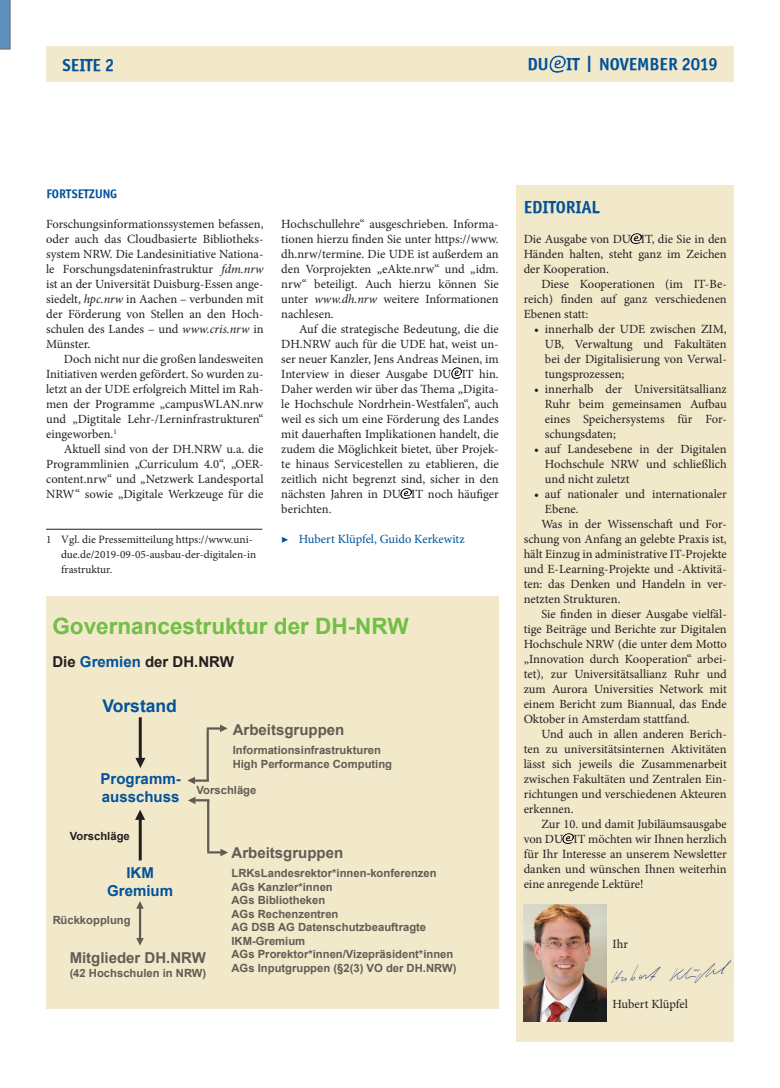
<style>
.page{position:relative;width:780px;height:1088px;background:#fff}
.page>*{position:absolute;margin:0;border:0;box-sizing:border-box;transform-origin:0 0}
.Organigramm{font:700 22.5px "Arial";color:#71bf44}
.Titel{font:17.5px "Officina Sans ITCTT Bold";color:#01529a}
.subTitel_14_pt{font:17.5px "Officina Sans ITCTT Bold";color:#01529a}
.Organigramm-2{font:700 17.5px "Arial";color:#01529a}
.Organigramm-3{font:700 15px "Arial";color:#231f20}
.Organigramm-4{font:700 15px "Arial";color:#01529a}
.fließtext_einzug{font:12.5px/15px "Minion Pro";color:#231f20;text-align:justify}
.fließtext{font:12.5px/15px "Minion Pro";color:#231f20;text-align:justify}
.t1{font:12.5px "Minion Pro";letter-spacing:-.005em;color:#01529a}
.Zwischentitel{font:12.5px "Officina Sans ITCTT Bold";color:#01529a}
.Organigramm-5{font:700 11.25px/13.5px "Arial";color:#231f20}
.Fussnotentext{font:11.25px/15px "Minion Pro";color:#231f20}
.s1{font-family:"Arial";font-size:22.5px}
.s2{font-style:italic}
.s3{color:#01529a}
</style>
<div class="page">
<div style="left:46px;top:46px;width:688px;height:35px;background:#f2e8ca"></div>
<div style="left:46px;top:596px;width:452px;height:413px;background:#f2e8ca"></div>
<img style="left:549px;top:56px;width:16px;height:16px">
<div style="left:516px;top:185px;width:217px;height:857px;background:#f2e8ca"></div>
<svg style="left:401px;top:488px;width:10px;height:11px"></svg>
<svg style="left:630px;top:233px;width:11px;height:11px"></svg>
<svg style="left:451px;top:368px;width:10px;height:10px"></svg>
<svg style="left:563px;top:833px;width:10px;height:11px"></svg>
<svg style="left:0;top:0;width:11px;height:50px"></svg>
<hr style="left:46px;top:529px;width:216px;height:1px;background:#231f20">
<img style="left:523px;top:904px;width:83px;height:118px">
<img style="left:612px;top:960px;width:120px;height:22px">
<hr style="left:139px;top:717px;width:3px;height:41px;background:#231f20">
<svg style="left:135px;top:758px;width:10px;height:10px"></svg>
<hr style="left:139px;top:819px;width:3px;height:41px;background:#231f20">
<svg style="left:135px;top:810px;width:10px;height:10px"></svg>
<hr style="left:139px;top:908px;width:2px;height:31px;background:#231f20">
<svg style="left:136px;top:901px;width:8px;height:8px"></svg>
<svg style="left:136px;top:938px;width:8px;height:8px"></svg>
<hr style="left:206px;top:729px;width:3px;height:52px;background:#231f20">
<hr style="left:195px;top:779px;width:14px;height:3px;background:#231f20">
<svg style="left:207px;top:724px;width:21px;height:8px"></svg>
<svg style="left:187px;top:777px;width:8px;height:7px"></svg>
<hr style="left:207px;top:800px;width:2px;height:51px;background:#231f20">
<svg style="left:207px;top:849px;width:21px;height:7px"></svg>
<svg style="left:188px;top:797px;width:21px;height:7px"></svg>
<p class="subTitel_14_pt" style="left:62px;top:54px;width:53px">SEITE 2</p>
<p class="Titel" style="left:527px;top:53px;width:192px">DU IT <span class="s1">I</span> NOVEMBER 2019</p>
<p class="Zwischentitel" style="left:46px;top:186px;width:72px">FORTSETZUNG</p>
<p class="fließtext_einzug" style="left:46px;top:216px;width:219px">Forschungsinformationssystemen befassen, oder auch das Cloudbasierte Bibliotheks&shy;system NRW. Die Landesinitiative Nationa&shy;le Forschungsdateninfrastruktur <span class="s2">fdm.nrw </span>ist an der Universität Duisburg-Essen ange&shy;siedelt, <span class="s2">hpc.nrw</span> in Aachen – verbunden mit der Förderung von Stellen an den Hoch&shy;schulen des Landes – und <span class="s2">www.cris.nrw</span> in Münster.</p>
<p class="fließtext_einzug" style="left:46px;top:351px;width:219px;text-indent:18px">Doch nicht nur die großen landesweiten Initiativen werden gefördert. So wurden zu&shy;letzt an der UDE erfolgreich Mittel im Rah&shy;men der Programme „campusWLAN.nrw und „Digtitale Lehr-/Lerninfrastrukturen“ eingeworben.<sup>1</sup></p>
<p class="fließtext_einzug" style="left:46px;top:441px;width:219px;text-indent:18px">Aktuell sind von der DH.NRW u.a. die Programmlinien „Curriculum 4.0“, „OER&shy;content.nrw“ und „Netzwerk Landesportal NRW“ sowie „Digitale Werkzeuge für die</p>
<p class="Fussnotentext" style="left:61px;top:532px;width:197px;text-indent:-15px">1 Vgl. die Pressemitteilung https://www.uni&shy;due.de/2019-09-05-ausbau-der-digitalen-in frastruktur.</p>
<p class="fließtext_einzug" style="left:281px;top:216px;width:219px">Hochschullehre“ ausgeschrieben. Informa&shy;tionen hierzu finden Sie unter https://www. dh.nrw/termine. Die UDE ist außerdem an den Vorprojekten „eAkte.nrw“ und „idm. nrw“ beteiligt. Auch hierzu können Sie unter <span class="s2">www.dh.nrw</span> weitere Informationen nachlesen.</p>
<p class="fließtext_einzug" style="left:281px;top:321px;width:219px;text-indent:18px">Auf die strategische Bedeutung, die die DH.NRW auch für die UDE hat, weist un&shy;ser neuer Kanzler, Jens Andreas Meinen, im Interview in dieser Ausgabe DU IT hin.<br>Daher werden wir über das Thema „Digita&shy;le Hochschule Nordrhein-Westfalen“, auch weil es sich um eine Förderung des Landes mit dauerhaften Implikationen handelt, die zudem die Möglichkeit bietet, über Projek&shy;te hinaus Servicestellen zu etablieren, die zeitlich nicht begrenzt sind, sicher in den nächsten Jahren in DU IT noch häufiger berichten.</p>
<p class="t1" style="left:281px;top:530px;width:185px">▶ Hubert Klüpfel, Guido Kerkewitz</p>
<p class="Organigramm" style="left:52px;top:610px;width:357px">Governancestruktur der DH-NRW</p>
<p class="Organigramm-3" style="left:52px;top:651px;width:183px">Die <span class="s3">Gremien</span> der DH.NRW</p>
<p class="Organigramm-2" style="left:102px;top:694px;width:76px">Vorstand</p>
<p class="Organigramm-4" style="left:101px;top:768px;width:82px">Programm-</p>
<p class="Organigramm-4" style="left:102px;top:786px;width:79px">ausschuss</p>
<p class="Organigramm-5" style="left:70px;top:829px;width:61px">Vorschläge</p>
<p class="Organigramm-3" style="left:233px;top:719px;width:113px">Arbeitsgruppen</p>
<p class="Organigramm-5" style="left:233px;top:743px;width:161px">Informationsinfrastrukturen<br>High Performance Computing</p>
<p class="Organigramm-5" style="left:196px;top:783px;width:61px">Vorschläge</p>
<p class="Organigramm-4" style="left:126px;top:862px;width:29px">IKM</p>
<p class="Organigramm-4" style="left:107px;top:880px;width:67px">Gremium</p>
<p class="Organigramm-5" style="left:52px;top:913px;width:80px">Rückkopplung</p>
<p class="Organigramm-3" style="left:70px;top:947px;width:138px">Mitglieder DH.NRW</p>
<p class="Organigramm-5" style="left:70px;top:966px;width:138px">(42 Hochschulen in NRW)</p>
<p class="Organigramm-3" style="left:231px;top:842px;width:113px">Arbeitsgruppen</p>
<p class="Organigramm-5" style="left:231px;top:867px;width:226px">LRKsLandesrektor*innen-konferenzen<br>AGs Kanzler*innen<br>AGs Bibliotheken<br>AGs Rechenzentren<br>AG DSB AG Datenschutzbeauftragte<br>IKM-Gremium<br>AGs Prorektor*innen/Vizepräsident*innen<br>AGs Inputgruppen (§2(3) VO der DH.NRW)</p>
<p class="subTitel_14_pt" style="left:523px;top:196px;width:78px">EDITORIAL</p>
<p class="fließtext" style="left:523px;top:231px;width:205px">Die Ausgabe von DU IT, die Sie in den Händen halten, steht ganz im Zeichen der Kooperation.</p>
<p class="fließtext_einzug" style="left:523px;top:276px;width:205px;text-indent:18px">Diese Kooperationen (im IT-Be&shy;reich) finden auf ganz verschiedenen Ebenen statt:</p>
<p class="fließtext_einzug" style="left:545px;top:321px;width:183px;text-indent:-11px">• innerhalb der UDE zwischen ZIM, UB, Verwaltung und Fakultäten bei der Digitalisierung von Verwal&shy;tungsprozessen;</p>
<p class="fließtext_einzug" style="left:545px;top:381px;width:183px;text-indent:-11px">• innerhalb der Universitätsallianz Ruhr beim gemeinsamen Aufbau eines Speichersystems für For&shy;schungsdaten;</p>
<p class="fließtext_einzug" style="left:545px;top:441px;width:183px;text-indent:-11px">• auf Landesebene in der Digitalen Hochschule NRW und schließlich und nicht zuletzt</p>
<p class="fließtext_einzug" style="left:545px;top:486px;width:183px;text-indent:-11px">• auf nationaler und internationaler<br>Ebene.</p>
<p class="fließtext_einzug" style="left:523px;top:516px;width:205px;text-indent:18px">Was in der Wissenschaft und For&shy;schung von Anfang an gelebte Praxis ist, hält Einzug in administrative IT-Projekte und E-Learning-Projekte und -Aktivitä&shy;ten: das Denken und Handeln in ver&shy;netzten Strukturen.</p>
<p class="fließtext_einzug" style="left:523px;top:606px;width:205px;text-indent:18px">Sie finden in dieser Ausgabe vielfäl&shy;tige Beiträge und Berichte zur Digitalen Hochschule NRW (die unter dem Motto „Innovation durch Kooperation“ arbei&shy;tet), zur Universitätsallianz Ruhr und zum Aurora Universities Network mit einem Bericht zum Biannual, das Ende Oktober in Amsterdam stattfand.</p>
<p class="fließtext_einzug" style="left:523px;top:726px;width:205px;text-indent:18px">Und auch in allen anderen Berich&shy;ten zu universitätsinternen Aktivitäten lässt sich jeweils die Zusammenarbeit zwischen Fakultäten und Zentralen Ein&shy;richtungen und verschiedenen Akteuren erkennen.</p>
<p class="fließtext_einzug" style="left:523px;top:816px;width:205px;text-indent:18px">Zur 10. und damit Jubiläumsausgabe von DU IT möchten wir Ihnen herzlich für Ihr Interesse an unserem Newsletter danken und wünschen Ihnen weiterhin eine anregende Lektüre!</p>
<p class="fließtext" style="left:612px;top:936px;width:17px">Ihr</p>
<p class="fließtext" style="left:612px;top:996px;width:77px">Hubert Klüpfel</p>
</div>
